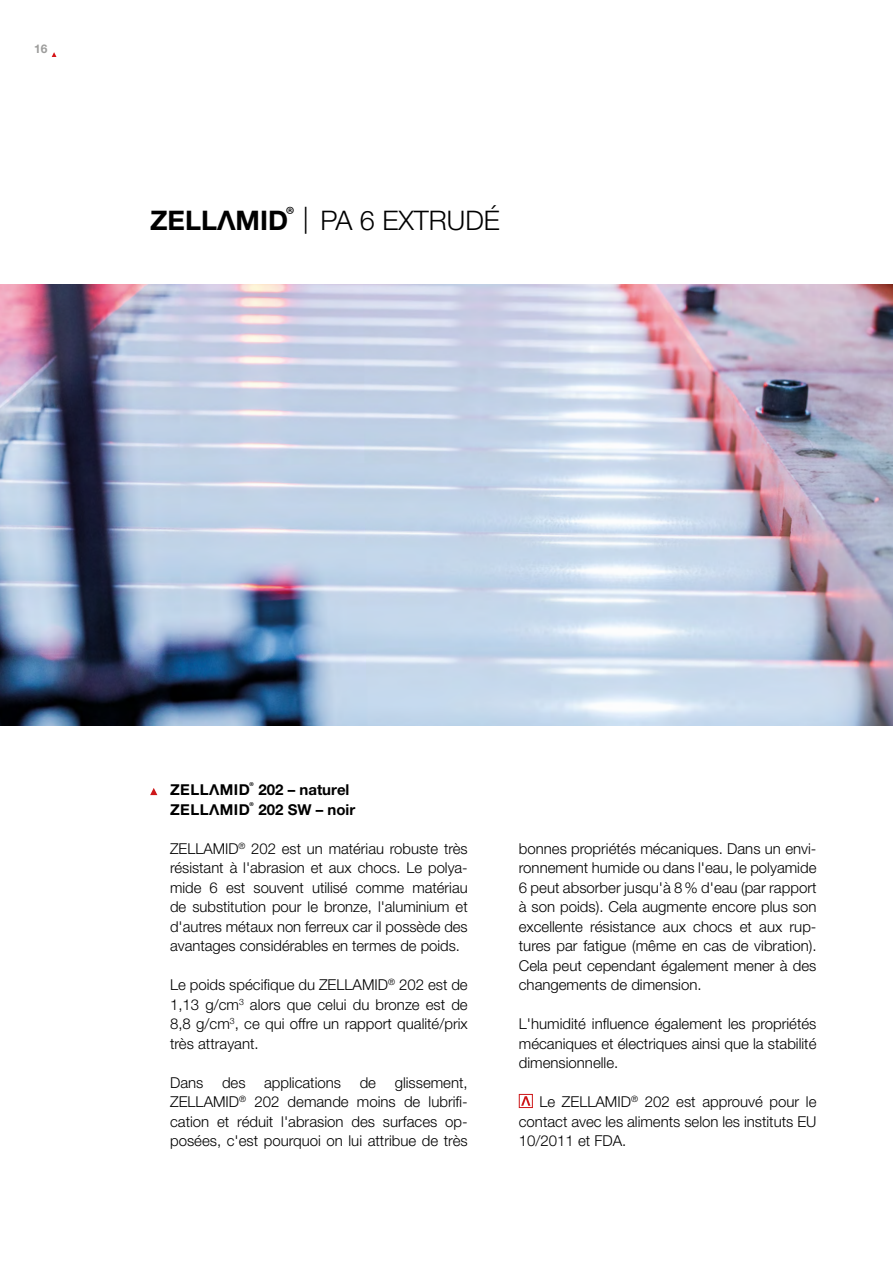
<style>
.page{position:relative;width:893px;height:1263px;background:#fff}
.page>*{position:absolute;margin:0;border:0;box-sizing:border-box;transform-origin:0 0}
.t1{font:300 27px "Helvetica Neue LT Pro";color:#000}
.t2{font:300 15px/19.5px "Helvetica Neue LT Pro";color:#000;text-align:justify}
.t3{font:700 15px/19.5px "Helvetica Neue LT Pro";color:#000}
.t4{font:700 12px "Helvetica Neue LT Pro";color:#9d9d9c}
.s1{font-family:"ZELLAMID";font-weight:400}
</style>
<div class="page">
<img style="left:0;top:284px;width:893px;height:442px">
<svg style="left:52px;top:52px;width:4px;height:5px"></svg>
<div style="left:519px;top:1094px;width:14px;height:14px;border:1px solid #cd1719"></div>
<svg style="left:521px;top:1096px;width:9px;height:10px"></svg>
<svg style="left:150px;top:788px;width:7px;height:7px"></svg>
<p class="t4" style="left:34px;top:41px;width:15px">16</p>
<h1 class="t1" style="left:150px;top:203px;width:351px"><span class="s1">ZELLAMID®</span> | PA 6 EXTRUDÉ</h1>
<p class="t3" style="left:170px;top:780px;width:187px"><span class="s1">ZELLAMID®</span> 202 – naturel<br><span class="s1">ZELLAMID®</span> 202 SW – noir</p>
<p class="t2" style="left:170px;top:838px;width:299px">ZELLAMID<sup>®</sup> 202 est un matériau robuste très résistant à l'abrasion et aux chocs. Le polya&shy;mide 6 est souvent utilisé comme matériau de substitution pour le bronze, l'aluminium et d'autres métaux non ferreux car il possède des avantages considérables en termes de poids.</p>
<p class="t2" style="left:170px;top:975px;width:299px">Le poids spécifique du ZELLAMID<sup>®</sup> 202 est de 1,13 g/cm<sup>3</sup> alors que celui du bronze est de 8,8 g/cm<sup>3</sup>, ce qui offre un rapport qualité/prix très attrayant.</p>
<p class="t2" style="left:170px;top:1072px;width:299px">Dans des applications de glissement, ZELLAMID<sup>®</sup> 202 demande moins de lubrifi&shy;cation et réduit l'abrasion des surfaces op&shy;posées, c'est pourquoi on lui attribue de très</p>
<p class="t2" style="left:519px;top:838px;width:299px">bonnes propriétés mécaniques. Dans un envi&shy;ronnement humide ou dans l'eau, le polyamide 6 peut absorber jusqu'à 8% d'eau (par rapport à son poids). Cela augmente encore plus son excellente résistance aux chocs et aux rup&shy;tures par fatigue (même en cas de vibration).<br>Cela peut cependant également mener à des changements de dimension.</p>
<p class="t2" style="left:519px;top:1014px;width:299px">L'humidité influence également les propriétés mécaniques et électriques ainsi que la stabilité dimensionnelle.</p>
<p class="t2" style="left:519px;top:1092px;width:299px;text-indent:21px">Le ZELLAMID<sup>®</sup> 202 est approuvé pour le contact avec les aliments selon les instituts EU 10/2011 et FDA.</p>
</div>
